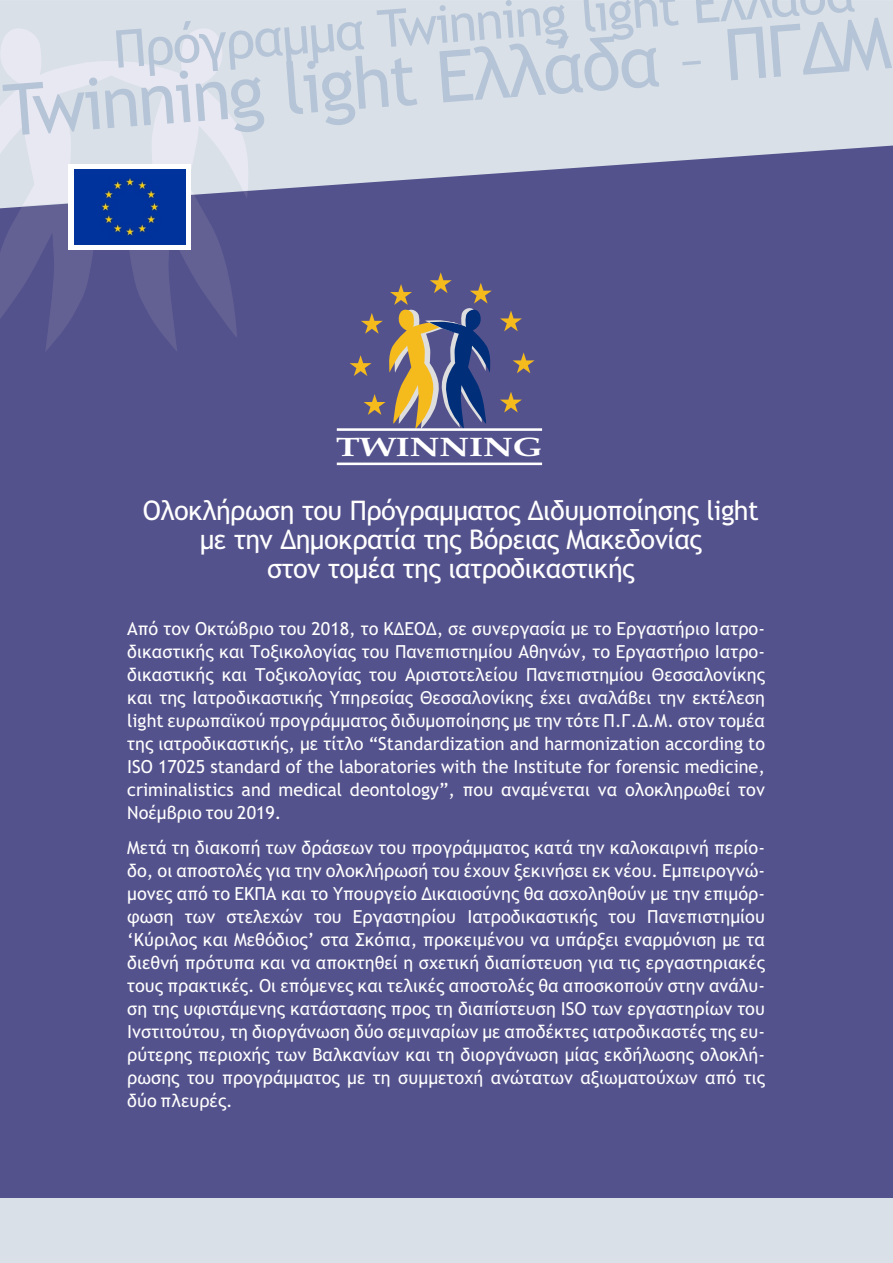
<style>
.page{position:relative;width:893px;height:1263px;background:#fff}
.page>*{position:absolute;margin:0;border:0;box-sizing:border-box;transform-origin:0 0}
.t1{font:71.55px "Trebuchet MS";color:#b5c4d6}
.t2{font:52.2px "Trebuchet MS";color:#b5c4d6}
.t3{font:27px/28.8px "Trebuchet MS";letter-spacing:-.025em;color:#fff;text-align:center}
.t4{font:700 26.7px "Book Antiqua";color:#fff;scale:1.34 1}
.t5{font:18px/23px "Trebuchet MS";color:#fff;text-align:justify}
</style>
<div class="page">
<div style="left:0;top:119px;width:893px;height:1128px;background:#54528c"></div>
<svg style="left:0;top:208px;width:83px;height:142px;fill:#636194"></svg>
<svg style="left:83px;top:208px;width:154px;height:143px"></svg>
<div style="left:0;top:1198px;width:893px;height:65px;background:#d9e0e8"></div>
<svg style="left:0;top:1px;width:893px;height:207px;fill:#d9e0e8"></svg>
<svg style="left:0;top:17px;width:250px;height:189px;background:#dde0ea"></svg>
<svg style="left:500px;top:311px;width:22px;height:20px"></svg>
<svg style="left:513px;top:352px;width:22px;height:21px"></svg>
<svg style="left:500px;top:392px;width:22px;height:20px"></svg>
<svg style="left:350px;top:272px;width:142px;height:156px"></svg>
<hr style="left:892px;top:0;width:1px;height:130px;background:#fff">
<hr style="left:337px;top:428px;width:205px;height:3px;background:#fff">
<hr style="left:337px;top:463px;width:205px;height:2px;background:#fff">
<div style="left:69px;top:164px;width:122px;height:86px;background:#fff"></div>
<img style="left:74px;top:170px;width:112px;height:74px">
<h2 class="t2" style="left:112px;top:27px;width:636px;rotate:-4deg">Πρόγραμμα Twinning light Ελ</h2>
<h1 class="t1" style="left:2px;top:81px;width:891px;rotate:-4deg">Twinning light Ελλάδα – ΠΓΔΜ</h1>
<h3 class="t4" style="left:336px;top:437px;width:156px">TWINNING</h3>
<h3 class="t3" style="left:143px;top:499px;width:617px">Ολοκλήρωση του Πρόγραμματος Διδυμοποίησης light με την Δημοκρατία της Βόρειας Μακεδονίας<br>στον τομέα της ιατροδικαστικής</h3>
<p class="t5" style="left:127px;top:619px;width:639px">Από τον Οκτώβριο του 2018, το ΚΔΕΟΔ, σε συνεργασία με το Εργαστήριο Ιατρο&shy;δικαστικής και Τοξικολογίας του Πανεπιστημίου Αθηνών, το Εργαστήριο Ιατρο&shy;δικαστικής και Τοξικολογίας του Αριστοτελείου Πανεπιστημίου Θεσσαλονίκης και της Ιατροδικαστικής Υπηρεσίας Θεσσαλονίκης έχει αναλάβει την εκτέλεση light ευρωπαϊκού προγράμματος διδυμοποίησης με την τότε Π.Γ.Δ.Μ. στον τομέα της ιατροδικαστικής, με τίτλο “Standardization and harmonization according to ISO 17025 standard of the laboratories with the Institute for forensic medicine, criminalistics and medical deontology”, που αναμένεται να ολοκληρωθεί τον Νοέμβριο του 2019.</p>
<p class="t5" style="left:127px;top:838px;width:639px">Μετά τη διακοπή των δράσεων του προγράμματος κατά την καλοκαιρινή περίο&shy;δο, οι αποστολές για την ολοκλήρωσή του έχουν ξεκινήσει εκ νέου. Εμπειρογνώ&shy;μονες από το ΕΚΠΑ και το Υπουργείο Δικαιοσύνης θα ασχοληθούν με την επιμόρ&shy;φωση των στελεχών του Εργαστηρίου Ιατροδικαστικής του Πανεπιστημίου ‘Κύριλος και Μεθόδιος’ στα Σκόπια, προκειμένου να υπάρξει εναρμόνιση με τα διεθνή πρότυπα και να αποκτηθεί η σχετική διαπίστευση για τις εργαστηριακές τους πρακτικές. Οι επόμενες και τελικές αποστολές θα αποσκοπούν στην ανάλυ&shy;ση της υφιστάμενης κατάστασης προς τη διαπίστευση ISO των εργαστηρίων του Ινστιτούτου, τη διοργάνωση δύο σεμιναρίων με αποδέκτες ιατροδικαστές της ευ&shy;ρύτερης περιοχής των Βαλκανίων και τη διοργάνωση μίας εκδήλωσης ολοκλή&shy;ρωσης του προγράμματος με τη συμμετοχή ανώτατων αξιωματούχων από τις δύο πλευρές.</p>
</div>
